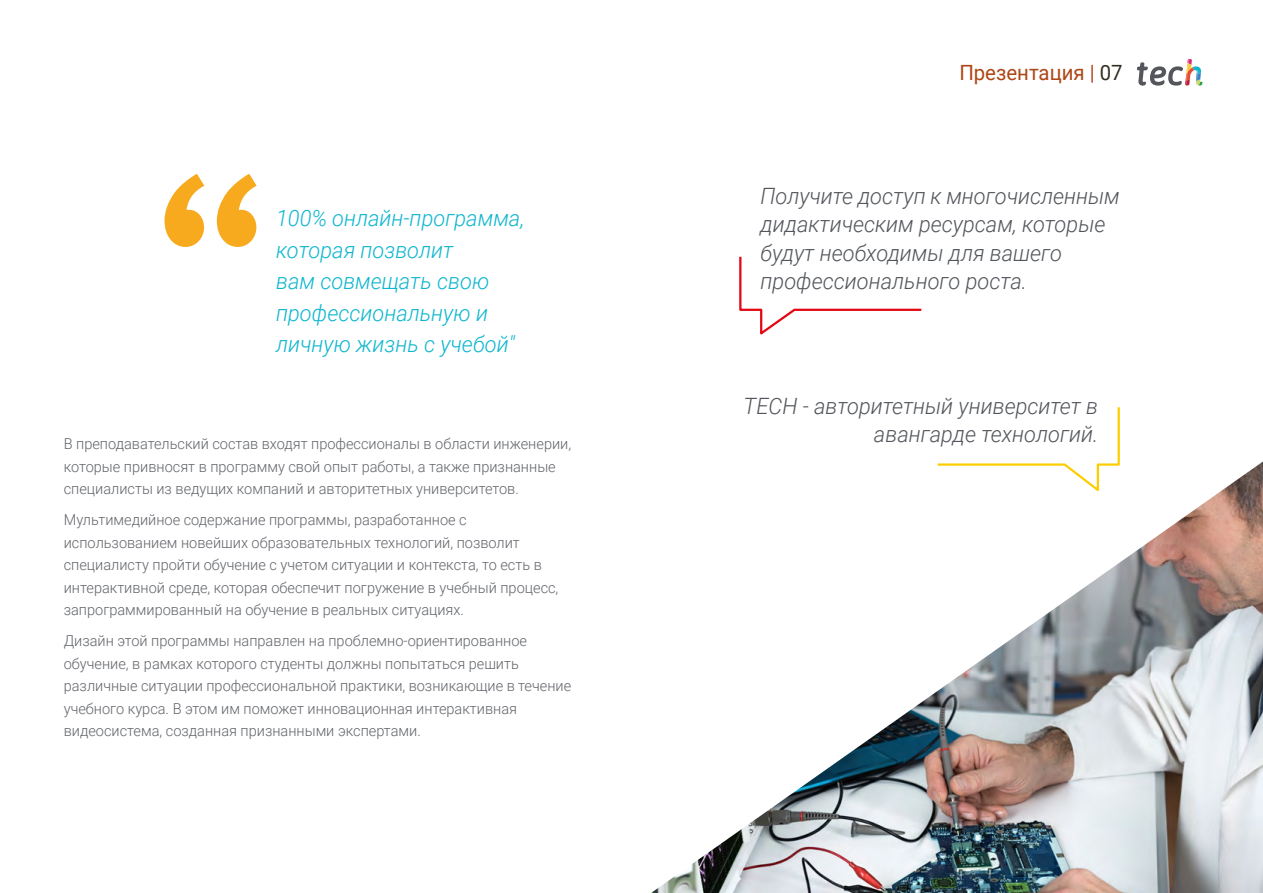
<style>
.page{position:relative;width:1263px;height:893px;background:#fff}
.page>*{position:absolute;margin:0;border:0;box-sizing:border-box;transform-origin:0 0}
.t1{font:italic 300 22.5px/28.5px "Roboto";color:#52555b;text-align:right}
.t2{font:italic 300 22.5px/31.5px "Roboto";color:#0fb6cf}
.t3{font:21px "Roboto";color:#ae4615}
.t4{font:300 15px/22.5px "Roboto";color:#61646a}
.s1{color:#312e20}
</style>
<div class="page">
<svg style="left:164px;top:174px;width:93px;height:73px"></svg>
<svg style="left:1137px;top:59px;width:65px;height:27px"></svg>
<img style="left:651px;top:461px;width:612px;height:432px">
<svg style="left:935px;top:407px;width:186px;height:88px"></svg>
<svg style="left:739px;top:256px;width:183px;height:79px"></svg>
<h1 class="t2" style="left:276px;top:202px;width:250px">100% онлайн-программа, которая позволит<br>вам совмещать свою профессиональную и личную жизнь с учебой"</h1>
<p class="t4" style="left:64px;top:432px;width:509px">В преподавательский состав входят профессионалы в области инженерии, которые привносят в программу свой опыт работы, а также признанные специалисты из ведущих компаний и авторитетных университетов.</p>
<p class="t4" style="left:64px;top:508px;width:496px">Мультимедийное содержание программы, разработанное с использованием новейших образовательных технологий, позволит специалисту пройти обучение с учетом ситуации и контекста, то есть в интерактивной среде, которая обеспечит погружение в учебный процесс, запрограммированный на обучение в реальных ситуациях.</p>
<p class="t4" style="left:64px;top:629px;width:509px">Дизайн этой программы направлен на проблемно-ориентированное обучение, в рамках которого студенты должны попытаться решить различные ситуации профессиональной практики, возникающие в течение учебного курса. В этом им поможет инновационная интерактивная видеосистема, созданная признанными экспертами.</p>
<h2 class="t3" style="left:959px;top:57px;width:165px">Презентация | <span class="s1">07</span></h2>
<h1 class="t1" style="left:760px;top:180px;width:361px;text-align:left">Получите доступ к многочисленным дидактическим ресурсам, которые будут необходимы для вашего профессионального роста.</h1>
<h1 class="t1" style="left:744px;top:391px;width:356px">TECH - авторитетный университет в авангарде технологий.</h1>
</div>
